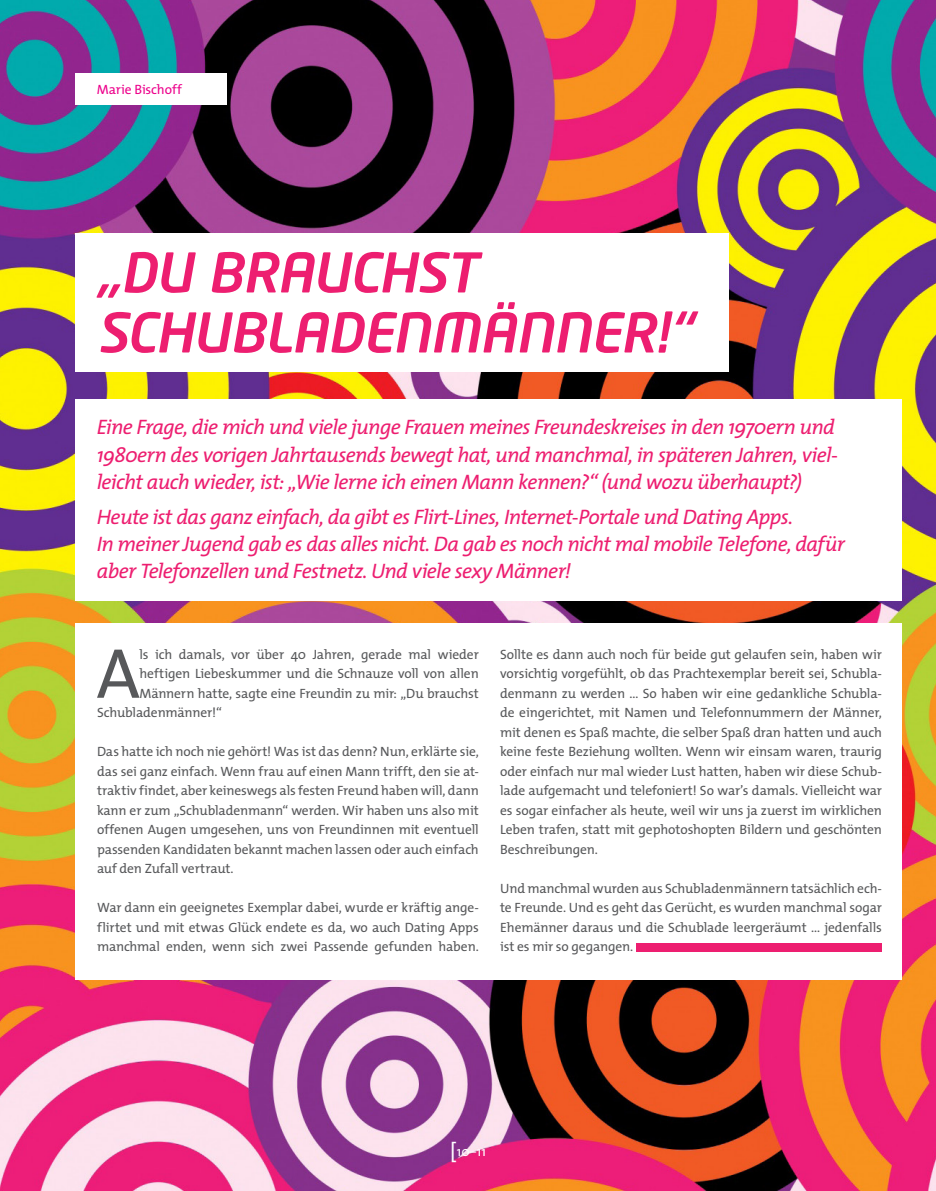
<style>
.page{position:relative;width:936px;height:1191px;background:#fff}
.page>*{position:absolute;margin:0;border:0;box-sizing:border-box;transform-origin:0 0}
.Interview_Fragen{font:71.25px "The Mix";color:#57585a}
.Headline_1{font:italic 500 54px/60px "Neo Tech Pro";letter-spacing:-.01em;color:#ed1e70}
.Interview_Fragen-2{font:italic 21px/27px "The Mix";letter-spacing:-.03em;color:#ed1e70}
.Interview_Fragen-3{font:13.5px/19.5px "The Mix";letter-spacing:-.01em;color:#57585a;text-align:justify}
.Interview_Fragen-4{font:13.5px "The Mix";letter-spacing:-.01em;color:#ed028c}
.t1{font:13.5px "The Mix";color:#fff}
.s1{font-size:21px}
</style>
<div class="page">
<img style="left:0;top:0;width:935px;height:1191px">
<div style="left:75px;top:73px;width:151px;height:32px;background:#fff"></div>
<div style="left:75px;top:234px;width:653px;height:138px;background:#fff"></div>
<div style="left:75px;top:399px;width:826px;height:201px;background:#fff"></div>
<div style="left:75px;top:623px;width:826px;height:356px;background:#fff"></div>
<div style="left:637px;top:943px;width:244px;height:8px;background:#ed1e70"></div>
<p class="Interview_Fragen-4" style="left:97px;top:78px;width:87px">Marie Bischoff</p>
<p class="Headline_1" style="left:97px;top:241px;width:596px">„DU BRAUCHST<br>SCHUBLADENMÄNNER!“</p>
<p class="Interview_Fragen-2" style="left:97px;top:413px;width:742px">Eine Frage, die mich und viele junge Frauen meines Freundeskreises in den 1970ern und<br>1980ern des vorigen Jahrtausends bewegt hat, und manchmal, in späteren Jahren, viel&shy;leicht auch wieder, ist: „Wie lerne ich einen Mann kennen?“ (und wozu überhaupt?)</p>
<p class="Interview_Fragen-2" style="left:97px;top:503px;width:749px">Heute ist das ganz einfach, da gibt es Flirt-Lines, Internet-Portale und Dating Apps.<br>In meiner Jugend gab es das alles nicht. Da gab es noch nicht mal mobile Telefone, dafür aber Telefonzellen und Festnetz. Und viele sexy Männer!</p>
<p class="Interview_Fragen" style="left:96px;top:614px;width:45px">A</p>
<p class="Interview_Fragen-3" style="left:139px;top:644px;width:341px">ls ich damals, vor über 40 Jahren, gerade mal wieder</p>
<p class="Interview_Fragen-3" style="left:139px;top:663px;width:341px">heftigen Liebeskummer und die Schnauze voll von allen</p>
<p class="Interview_Fragen-3" style="left:139px;top:683px;width:341px">Männern hatte, sagte eine Freundin zu mir: „Du brauchst</p>
<p class="Interview_Fragen-3" style="left:97px;top:702px;width:126px">Schubladenmänner!“</p>
<p class="Interview_Fragen-3" style="left:97px;top:741px;width:383px">Das hatte ich noch nie gehört! Was ist das denn? Nun, erklärte sie, das sei ganz einfach. Wenn frau auf einen Mann trifft, den sie at&shy;traktiv findet, aber keineswegs als festen Freund haben will, dann kann er zum „Schubladenmann“ werden. Wir haben uns also mit offenen Augen umgesehen, uns von Freundinnen mit eventuell passenden Kandidaten bekannt machen lassen oder auch einfach auf den Zufall vertraut.</p>
<p class="Interview_Fragen-3" style="left:97px;top:897px;width:383px">War dann ein geeignetes Exemplar dabei, wurde er kräftig ange&shy;flirtet und mit etwas Glück endete es da, wo auch Dating Apps manchmal enden, wenn sich zwei Passende gefunden haben.</p>
<p class="Interview_Fragen-3" style="left:500px;top:644px;width:383px">Sollte es dann auch noch für beide gut gelaufen sein, haben wir vorsichtig vorgefühlt, ob das Prachtexemplar bereit sei, Schubla&shy;denmann zu werden … So haben wir eine gedankliche Schubla&shy;de eingerichtet, mit Namen und Telefonnummern der Männer, mit denen es Spaß machte, die selber Spaß dran hatten und auch keine feste Beziehung wollten. Wenn wir einsam waren, traurig oder einfach nur mal wieder Lust hatten, haben wir diese Schub&shy;lade aufgemacht und telefoniert! So war’s damals. Vielleicht war es sogar einfacher als heute, weil wir uns ja zuerst im wirklichen Leben trafen, statt mit gephotoshopten Bildern und geschönten Beschreibungen.</p>
<p class="Interview_Fragen-3" style="left:500px;top:878px;width:383px">Und manchmal wurden aus Schubladenmännern tatsächlich ech&shy;te Freunde. Und es geht das Gerücht, es wurden manchmal sogar Ehemänner daraus und die Schublade leergeräumt … jedenfalls ist es mir so gegangen.</p>
<p class="t1" style="left:450px;top:1139px;width:37px"><span class="s1">[</span>10–11</p>
</div>
